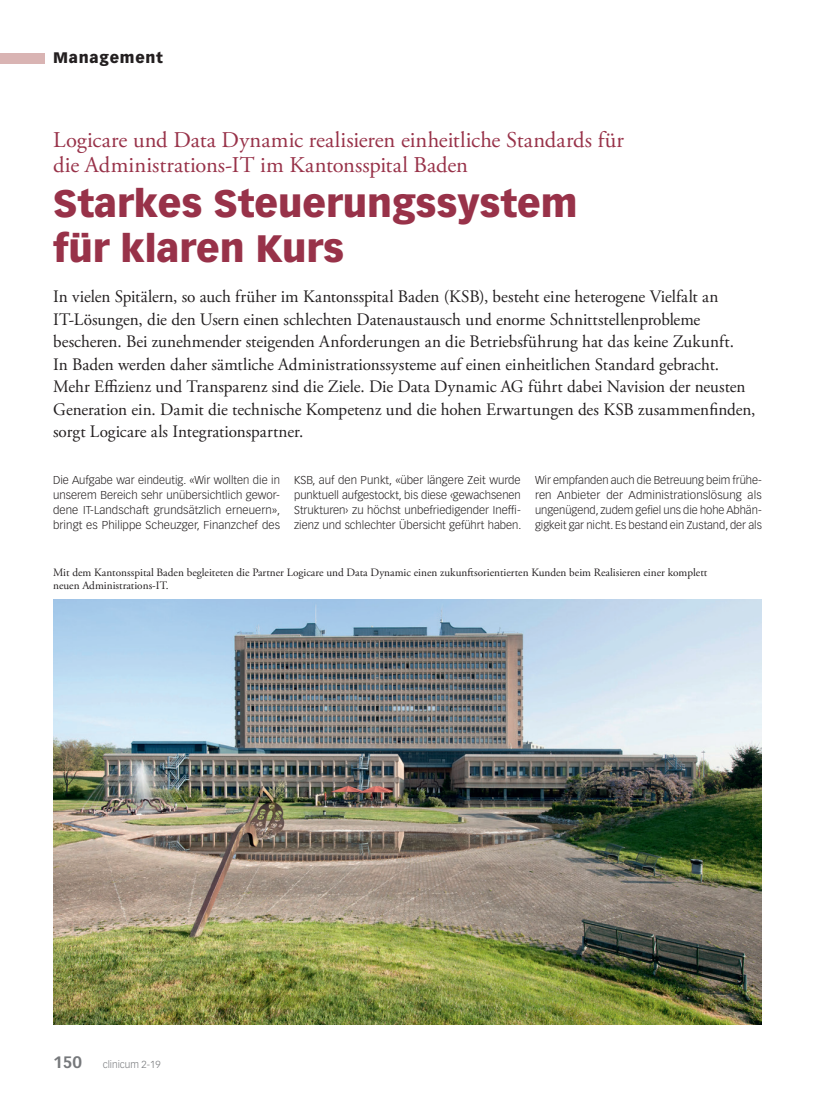
<style>
.page{position:relative;width:815px;height:1099px;background:#fff}
.page>*{position:absolute;margin:0;border:0;box-sizing:border-box;transform-origin:0 0}
.Titel_MM{font:900 37.5px/45px "Vectora LT Std";color:#983249}
.Obertitel_MM{font:22.5px/25px "Adobe Garamond Pro";letter-spacing:.005em;color:#983249}
.Lead{font:17.5px/22.5px "Adobe Garamond Pro";color:#231f20}
.t1{font:900 15px "Vectora LT Std";letter-spacing:.05em;color:#231f20}
.Lauftext{font:300 11.25px/15px "Vectora LT Std";color:#231f20;text-align:justify}
.Legende{font:11.25px/13.5px "Adobe Garamond Pro";color:#231f20}
.t2{font:300 10px "Vectora LT Std";color:#76787b}
.s1{font-weight:700;font-size:16.25px}
</style>
<div class="page">
<div style="left:0;top:53px;width:45px;height:10px;background:#d9b4b3"></div>
<img style="left:53px;top:599px;width:709px;height:425px">
<p class="t1" style="left:53px;top:49px;width:111px">Management</p>
<p class="Obertitel_MM" style="left:53px;top:128px;width:572px">Logicare und Data Dynamic realisieren einheitliche Standards für die Administrations-IT im Kantonsspital Baden</p>
<p class="Titel_MM" style="left:53px;top:180px;width:526px">Starkes Steuerungssystem für klaren Kurs</p>
<p class="Lead" style="left:53px;top:286px;width:704px">In vielen Spitälern, so auch früher im Kantonsspital Baden (KSB), besteht eine heterogene Vielfalt an IT-Lösungen, die den Usern einen schlechten Datenaustausch und enorme Schnittstellenprobleme bescheren. Bei zunehmender steigenden Anforderungen an die Betriebsführung hat das keine Zukunft.<br>In Baden werden daher sämtliche Administrationssysteme auf einen einheitlichen Standard gebracht.<br>Mehr Effizienz und Transparenz sind die Ziele. Die Data Dynamic AG führt dabei Navision der neusten Generation ein. Damit die technische Kompetenz und die hohen Erwartungen des KSB zusammenfinden, sorgt Logicare als Integrationspartner.</p>
<p class="Lauftext" style="left:53px;top:473px;width:229px">Die Aufgabe war eindeutig. «Wir wollten die in unserem Bereich sehr unübersichtlich gewor&shy;dene IT-Landschaft grundsätzlich erneuern», bringt es Philippe Scheuzger, Finanzchef des</p>
<p class="Lauftext" style="left:294px;top:473px;width:229px">KSB, auf den Punkt, «über längere Zeit wurde punktuell aufgestockt, bis diese ‹gewachsenen Strukturen› zu höchst unbefriedigender Ineffi&shy;zienz und schlechter Übersicht geführt haben.</p>
<p class="Lauftext" style="left:535px;top:473px;width:228px">Wir empfanden auch die Betreuung beim frühe&shy;ren Anbieter der Administrationslösung als ungenügend, zudem gefiel uns die hohe Abhän&shy;gigkeit gar nicht. Es bestand ein Zustand, der als</p>
<p class="Legende" style="left:53px;top:566px;width:656px">Mit dem Kantonsspital Baden begleiteten die Partner Logicare und Data Dynamic einen zukunftsorientierten Kunden beim Realisieren einer komplett neuen Administrations-IT.</p>
<p class="t2" style="left:53px;top:1058px;width:109px"><span class="s1">150</span> clinicum 2-19</p>
</div>
